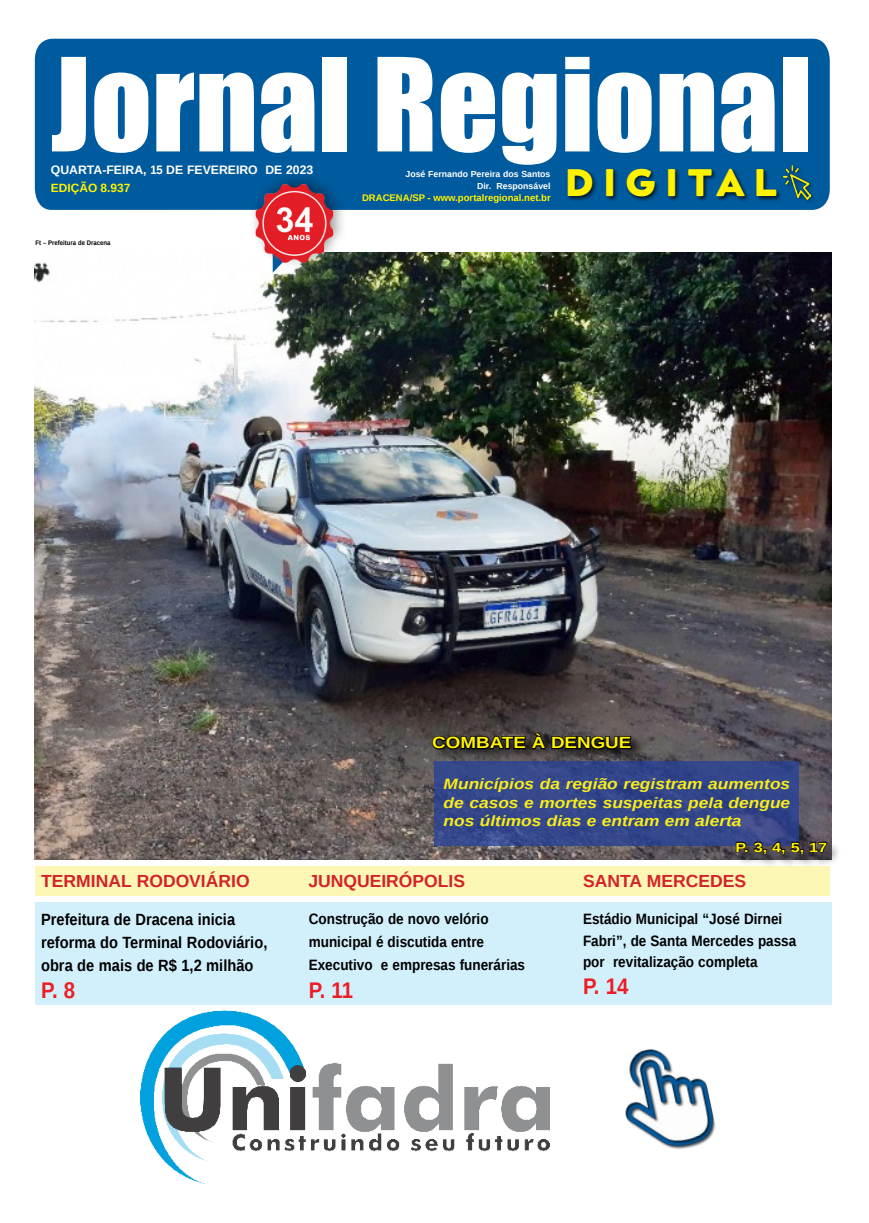
<style>
.page{position:relative;width:869px;height:1223px;background:#fff}
.page>*{position:absolute;margin:0;border:0;box-sizing:border-box;transform-origin:0 0}
.t1{font:119.5px "Impact";color:#fff}
.t2{font:800 39.75px "Neufreit";letter-spacing:.23em;color:#fff200;scale:1.04 1}
.Introductory{font:700 22.62px "Liberation Sans";color:#ed1d24;scale:.9 1}
.TÍTULO{font:700 17.5px "Liberation Sans";color:#d2232a}
.Introductory-2{font:700 16.25px/23px "Liberation Sans";color:#000;scale:.9 1}
.TÍTULO-2{font:700 16.25px "Liberation Sans";color:#fff200;scale:1.16 1}
.LINHA_FINA{font:italic 700 15px/18.8px "Liberation Sans";color:#f7ec1c;text-align:justify;scale:1.16 1}
.Introductory-3{font:700 15px/21.6px "Liberation Sans";color:#000101;scale:.9 1}
.Introductory-4{font:700 15px/23px "Liberation Sans";color:#000;scale:.9 1}
.Introductory-5{font:700 13.25px "Liberation Sans";color:#fff200;scale:1.22 1}
.LEGENDA{font:700 12.25px "Liberation Sans";color:#fff}
.DATA_PG{font:700 11.88px "Liberation Sans";color:#fff200}
.DATA_PG-2{font:700 9.5px "Liberation Sans";color:#fff200}
.LEGENDA-2{font:700 8.75px "Liberation Sans";color:#fff}
.Signature{font:700 6.62px "Liberation Sans";color:#000;scale:.9 1}
</style>
<div class="page">
<div style="left:35px;top:866px;width:794px;height:29px;background:#fcf7b5"></div>
<div style="left:35px;top:902px;width:796px;height:102px;background:#d2f0fc"></div>
<img style="left:35px;top:252px;width:796px;height:607px">
<div style="left:431px;top:729px;width:215px;height:32px;background:#000;opacity:.75"></div>
<svg style="left:430px;top:726px;width:202px;height:28px;background:#302d2c"></svg>
<div style="left:434px;top:760px;width:364px;height:85px;background:#34478b"></div>
<div style="left:734px;top:841px;width:107px;height:28px;background:#000;opacity:.57"></div>
<svg style="left:734px;top:840px;width:93px;height:15px"></svg>
<svg style="left:35px;top:39px;width:794px;height:234px;fill:#005b9e"></svg>
<div style="left:566px;top:167px;width:216px;height:35px;background:#000;opacity:.75"></div>
<div style="left:781px;top:163px;width:34px;height:42px;background:#000;opacity:.46"></div>
<img style="left:783px;top:166px;width:26px;height:34px">
<img style="left:140px;top:1010px;width:409px;height:173px">
<div style="left:247px;top:170px;width:101px;height:99px;background:#000;opacity:.41"></div>
<img style="left:248px;top:174px;width:94px;height:95px">
<img style="left:625px;top:1049px;width:90px;height:100px">
<p class="t1" style="left:51px;top:12px;width:761px">Jornal Regional</p>
<p class="t2" style="left:564px;top:159px;width:205px">DIGITAL</p>
<p class="LEGENDA" style="left:51px;top:161px;width:264px">QUARTA-FEIRA, 15 DE FEVEREIRO DE 2023</p>
<p class="DATA_PG" style="left:51px;top:180px;width:81px">EDIÇÃO 8.937</p>
<p class="LEGENDA-2" style="left:405px;top:168px;width:146px">José Fernando Pereira dos Santos</p>
<p class="LEGENDA-2" style="left:477px;top:180px;width:75px">Dir. Responsável</p>
<p class="DATA_PG-2" style="left:362px;top:191px;width:190px">DRACENA/SP - www.portalregional.net.br</p>
<p class="Signature" style="left:36px;top:238px;width:85px">Ft – Prefeitura de Dracena</p>
<p class="TÍTULO-2" style="left:432px;top:731px;width:173px">COMBATE À DENGUE</p>
<p class="LINHA_FINA" style="left:443px;top:774px;width:300px">Municípios da região registram aumentos de casos e mortes suspeitas pela dengue nos últimos dias e entram em alerta</p>
<p class="Introductory-5" style="left:735px;top:837px;width:77px">P. 3, 4, 5, 17</p>
<p class="TÍTULO" style="left:41px;top:869px;width:210px">TERMINAL RODOVIÁRIO</p>
<p class="TÍTULO" style="left:308px;top:869px;width:158px">JUNQUEIRÓPOLIS</p>
<p class="TÍTULO" style="left:582px;top:869px;width:164px">SANTA MERCEDES</p>
<p class="Introductory-4" style="left:308px;top:907px;width:201px">Construção de novo velório</p>
<p class="Introductory-4" style="left:308px;top:930px;width:242px">municipal é discutida entre<br>Executivo e empresas funerárias</p>
<p class="Introductory" style="left:308px;top:974px;width:51px">P. 11</p>
<p class="Introductory-3" style="left:582px;top:907px;width:238px">Estádio Municipal “José Dirnei<br>Fabri”, de Santa Mercedes passa por revitalização completa</p>
<p class="Introductory" style="left:582px;top:971px;width:52px">P. 14</p>
<p class="Introductory-2" style="left:41px;top:907px;width:253px">Prefeitura de Dracena inicia reforma do Terminal Rodoviário, obra de mais de R$ 1,2 milhão</p>
<p class="Introductory" style="left:41px;top:974px;width:39px">P. 8</p>
</div>
